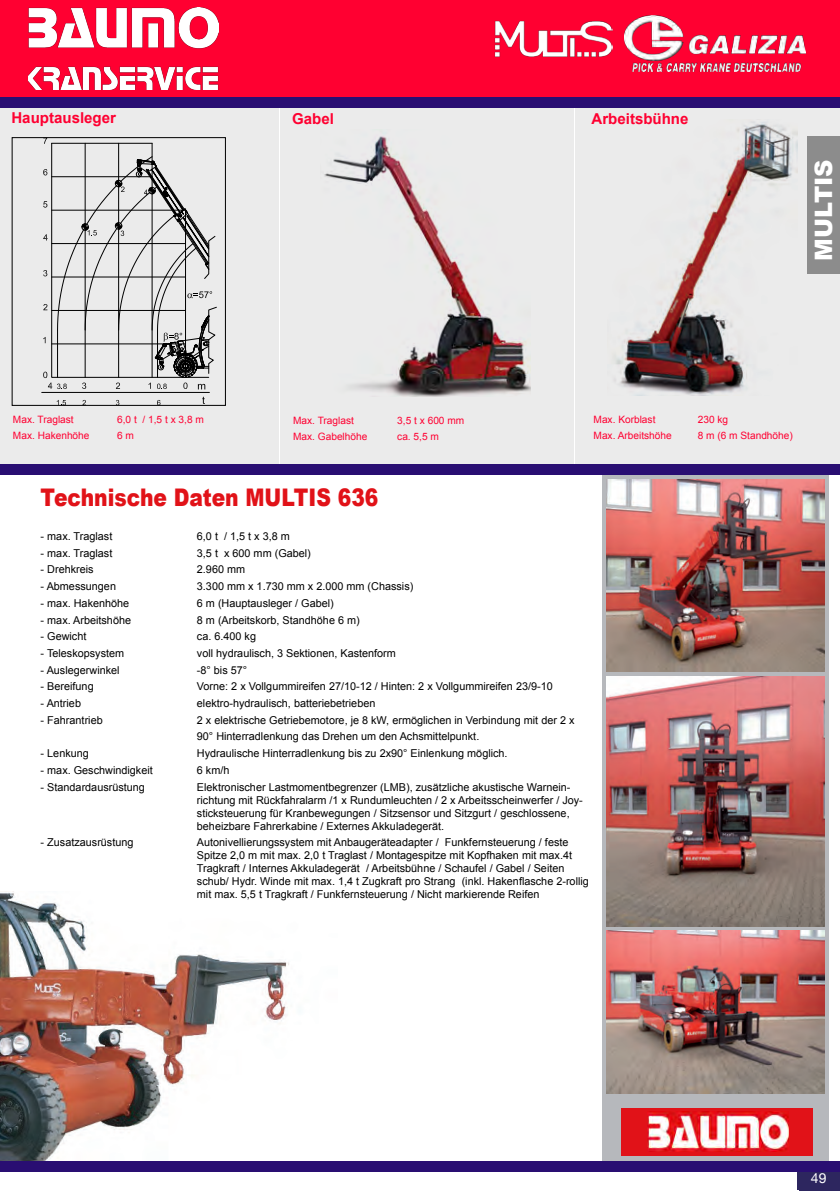
<style>
.page{position:relative;width:840px;height:1191px;background:#fff}
.page>*{position:absolute;margin:0;border:0;box-sizing:border-box;transform-origin:0 0}
.t1{font:900 24.2px "Arial";color:#e11218;scale:.83 1}
.t2{font:900 24px "Arial";color:#fff}
.t3{font:700 15px "Arial";color:#ff0031}
.t4{font:14px "Helvetica Neue";color:#fff}
.t5{font:10.8px/13px "Arial";color:#000}
.t6{font:10.2px "Arial";color:#ff0031}
</style>
<div class="page">
<div style="left:798px;top:1164px;width:41px;height:27px;background:#2d265f"></div>
<div style="left:797px;top:1162px;width:42px;height:28px;background:#2d265f"></div>
<svg style="left:602px;top:475px;width:226px;height:686px;background:#b5afb2"></svg>
<img style="left:606px;top:480px;width:218px;height:191px">
<img style="left:606px;top:677px;width:217px;height:249px">
<img style="left:606px;top:930px;width:217px;height:163px">
<div style="left:0;top:0;width:839px;height:99px;background:#ff0031"></div>
<div style="left:280px;top:105px;width:293px;height:362px;background:#ebebeb"></div>
<div style="left:575px;top:102px;width:264px;height:366px;background:#ebebeb"></div>
<div style="left:621px;top:1108px;width:191px;height:47px;background:#e11218"></div>
<img style="left:647px;top:1111px;width:141px;height:40px">
<div style="left:0;top:103px;width:278px;height:365px;background:#ebebeb"></div>
<svg style="left:202px;top:396px;width:3px;height:8px"></svg>
<hr style="left:42px;top:392px;width:167px;height:1px;background:#000">
<svg style="left:57px;top:400px;width:9px;height:4px"></svg>
<svg style="left:43px;top:139px;width:174px;height:250px"></svg>
<div style="left:12px;top:137px;width:214px;height:269px;border:1px solid #000"></div>
<div style="left:0;top:464px;width:839px;height:11px;background:#290e72"></div>
<img style="left:614px;top:121px;width:183px;height:275px">
<img style="left:324px;top:133px;width:206px;height:263px">
<div style="left:0;top:97px;width:839px;height:10px;background:#290e72"></div>
<img style="left:624px;top:15px;width:180px;height:56px">
<img style="left:494px;top:21px;width:118px;height:36px">
<img style="left:29px;top:7px;width:190px;height:82px">
<img style="left:0;top:891px;width:289px;height:270px">
<div style="left:0;top:1161px;width:839px;height:10px;background:#290e72"></div>
<div style="left:806px;top:136px;width:33px;height:137px;background:#8c8c8c"></div>
<p class="t3" style="left:11px;top:107px;width:106px">Hauptausleger</p>
<p class="t3" style="left:292px;top:109px;width:43px">Gabel</p>
<p class="t3" style="left:591px;top:109px;width:98px">Arbeitsbühne</p>
<p class="t2" style="left:805px;top:261px;width:103px;rotate:-90deg">MULTIS</p>
<p class="t6" style="left:13px;top:413px;width:62px">Max. Traglast</p>
<p class="t6" style="left:117px;top:413px;width:88px">6,0 t / 1,5 t x 3,8 m</p>
<p class="t6" style="left:13px;top:429px;width:78px">Max. Hakenhöhe</p>
<p class="t6" style="left:117px;top:429px;width:18px">6 m</p>
<p class="t6" style="left:293px;top:413px;width:62px">Max. Traglast</p>
<p class="t6" style="left:397px;top:413px;width:68px">3,5 t x 600 mm</p>
<p class="t6" style="left:293px;top:429px;width:76px">Max. Gabelhöhe</p>
<p class="t6" style="left:397px;top:429px;width:43px">ca. 5,5 m</p>
<p class="t6" style="left:593px;top:413px;width:63px">Max. Korblast</p>
<p class="t6" style="left:697px;top:413px;width:32px">230 kg</p>
<p class="t6" style="left:593px;top:429px;width:80px">Max. Arbeitshöhe</p>
<p class="t6" style="left:697px;top:429px;width:97px">8 m (6 m Standhöhe)</p>
<p class="t1" style="left:41px;top:479px;width:408px">Technische Daten MULTIS 636</p>
<p class="t5" style="left:41px;top:530px;width:73px">- max. Traglast</p>
<p class="t5" style="left:197px;top:530px;width:94px">6,0 t / 1,5 t x 3,8 m</p>
<p class="t5" style="left:41px;top:546px;width:73px">- max. Traglast</p>
<p class="t5" style="left:197px;top:546px;width:115px">3,5 t x 600 mm (Gabel)</p>
<p class="t5" style="left:41px;top:563px;width:54px">- Drehkreis</p>
<p class="t5" style="left:197px;top:563px;width:50px">2.960 mm</p>
<p class="t5" style="left:41px;top:580px;width:77px">- Abmessungen</p>
<p class="t5" style="left:197px;top:580px;width:218px">3.300 mm x 1.730 mm x 2.000 mm (Chassis)</p>
<p class="t5" style="left:41px;top:596px;width:90px">- max. Hakenhöhe</p>
<p class="t5" style="left:197px;top:596px;width:138px">6 m (Hauptausleger / Gabel)</p>
<p class="t5" style="left:41px;top:613px;width:92px">- max. Arbeitshöhe</p>
<p class="t5" style="left:197px;top:613px;width:164px">8 m (Arbeitskorb, Standhöhe 6 m)</p>
<p class="t5" style="left:41px;top:630px;width:47px">- Gewicht</p>
<p class="t5" style="left:197px;top:630px;width:61px">ca. 6.400 kg</p>
<p class="t5" style="left:41px;top:647px;width:85px">- Teleskopsystem</p>
<p class="t5" style="left:197px;top:647px;width:200px">voll hydraulisch, 3 Sektionen, Kastenform</p>
<p class="t5" style="left:41px;top:663px;width:80px">- Auslegerwinkel</p>
<p class="t5" style="left:197px;top:663px;width:52px">-8° bis 57°</p>
<p class="t5" style="left:41px;top:680px;width:55px">- Bereifung</p>
<p class="t5" style="left:197px;top:680px;width:357px">Vorne: 2 x Vollgummireifen 27/10-12 / Hinten: 2 x Vollgummireifen 23/9-10</p>
<p class="t5" style="left:41px;top:697px;width:42px">- Antrieb</p>
<p class="t5" style="left:197px;top:697px;width:180px">elektro-hydraulisch, batteriebetrieben</p>
<p class="t5" style="left:41px;top:713px;width:64px">- Fahrantrieb</p>
<p class="t5" style="left:197px;top:711px;width:379px;line-height:16.6px">2 x elektrische Getriebemotore, je 8 kW, ermöglichen in Verbindung mit der 2 x<br>90° Hinterradlenkung das Drehen um den Achsmittelpunkt.</p>
<p class="t5" style="left:41px;top:747px;width:50px">- Lenkung</p>
<p class="t5" style="left:197px;top:747px;width:312px">Hydraulische Hinterradlenkung bis zu 2x90° Einlenkung möglich.</p>
<p class="t5" style="left:41px;top:763px;width:114px">- max. Geschwindigkeit</p>
<p class="t5" style="left:197px;top:763px;width:34px">6 km/h</p>
<p class="t5" style="left:41px;top:780px;width:106px">- Standardausrüstung</p>
<p class="t5" style="left:197px;top:780px;width:387px">Elektronischer Lastmomentbegrenzer (LMB), zusätzliche akustische Warnein&shy;richtung mit Rückfahralarm /1 x Rundumleuchten / 2 x Arbeitsscheinwerfer / Joy&shy;sticksteuerung für Kranbewegungen / Sitzsensor und Sitzgurt / geschlossene, beheizbare Fahrerkabine / Externes Akkuladegerät.</p>
<p class="t5" style="left:41px;top:836px;width:94px">- Zusatzausrüstung</p>
<p class="t5" style="left:197px;top:836px;width:393px">Autonivellierungssystem mit Anbaugeräteadapter / Funkfernsteuerung / feste Spitze 2,0 m mit max. 2,0 t Traglast / Montagespitze mit Kopfhaken mit max.4t Tragkraft / Internes Akkuladegerät / Arbeitsbühne / Schaufel / Gabel / Seiten schub/ Hydr. Winde mit max. 1,4 t Zugkraft pro Strang (inkl. Hakenflasche 2-rollig mit max. 5,5 t Tragkraft / Funkfernsteuerung / Nicht markierende Reifen</p>
<p class="t4" style="left:810px;top:1168px;width:17px">49</p>
</div>
